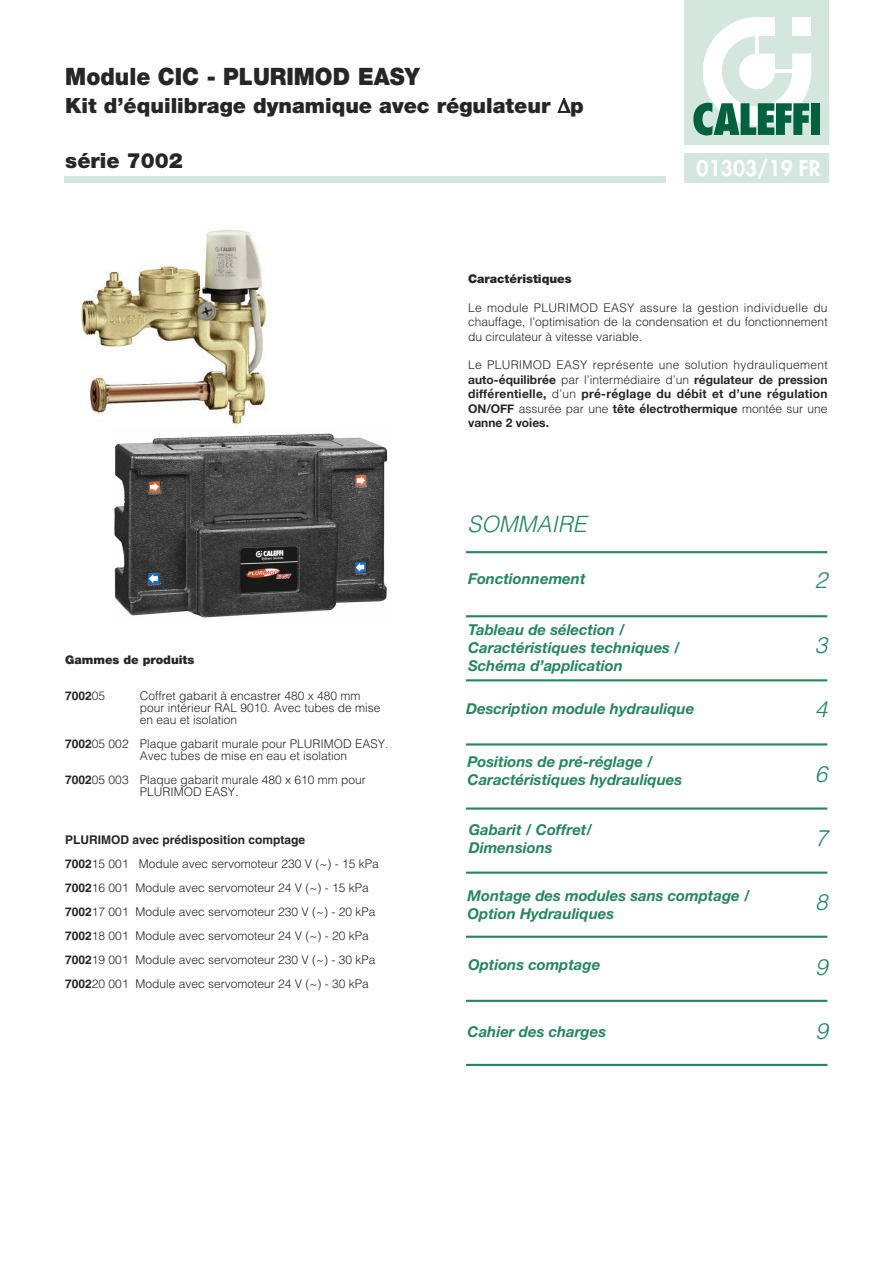
<style>
.page{position:relative;width:893px;height:1263px;background:#fff}
.page>*{position:absolute;margin:0;border:0;box-sizing:border-box;transform-origin:0 0}
.t1{font:900 24px "Helvetica Neue";color:#272526;scale:.93 1}
.t2{font:italic 300 22.5px "Helvetica";color:#26865c}
.t3{font:900 21px "Helvetica Neue";color:#272526}
.t4{font:800 21px "Futura";color:#fff}
.t5{font:italic 700 15px/18px "Helvetica Neue";color:#26865c}
.t6{font:300 12px/24px "Helvetica";color:#272526}
.t7{font:700 12px/14.4px "Helvetica Neue";color:#272526;text-align:justify}
.t8{font:300 12px "Helvetica";letter-spacing:.025em;color:#272526}
.t9{font:900 12px "Helvetica Neue";color:#272526}
.t10{font:700 12px "Helvetica";color:#272526}
.s1{font-family:"Helvetica";font-weight:300}
.s2{font-weight:300}
.s3{font-weight:700}
</style>
<div class="page">
<hr style="left:466px;top:551px;width:361px;height:2px;background:#26865c">
<hr style="left:466px;top:615px;width:361px;height:2px;background:#26865c">
<hr style="left:466px;top:679px;width:361px;height:2px;background:#26865c">
<hr style="left:466px;top:743px;width:361px;height:2px;background:#26865c">
<hr style="left:466px;top:807px;width:361px;height:3px;background:#26865c">
<hr style="left:466px;top:871px;width:361px;height:3px;background:#26865c">
<hr style="left:466px;top:936px;width:361px;height:2px;background:#26865c">
<hr style="left:466px;top:1000px;width:361px;height:2px;background:#26865c">
<hr style="left:466px;top:1064px;width:361px;height:2px;background:#26865c">
<div style="left:685px;top:153px;width:144px;height:30px;background:#d4e7de"></div>
<div style="left:64px;top:176px;width:602px;height:7px;background:#d4e7de"></div>
<div style="left:685px;top:0;width:144px;height:145px;background:#d4e7de"></div>
<svg style="left:693px;top:17px;width:118px;height:118px"></svg>
<div style="left:811px;top:103px;width:9px;height:32px;background:#00613e"></div>
<img style="left:114px;top:426px;width:274px;height:192px">
<img style="left:81px;top:229px;width:186px;height:195px">
<h1 class="t1" style="left:65px;top:67px;width:383px">Module CIC - PLURIMOD EASY</h1>
<h3 class="t3" style="left:65px;top:98px;width:520px">Kit d’équilibrage dynamique avec régulateur p</h3>
<h3 class="t3" style="left:65px;top:153px;width:119px">série 7002</h3>
<h3 class="t4" style="left:697px;top:158px;width:125px">01303/19 FR</h3>
<p class="t9" style="left:468px;top:274px;width:105px">Caractéristiques</p>
<p class="t6" style="left:468px;top:299px;width:361px;line-height:14.4px;text-align:justify">Le module PLURIMOD EASY assure la gestion individuelle du chauffage, l’optimisation de la condensation et du fonctionnement du circulateur à vitesse variable.</p>
<p class="t8" style="left:468px;top:355px;width:361px">Le PLURIMOD EASY représente une solution hydrauliquement</p>
<p class="t7" style="left:468px;top:372px;width:361px">auto-équilibrée <span class="s1">par l’intermédiaire d’un</span> régulateur de pression différentielle, <span class="s1">d’un</span> pré-réglage du débit et d’une régulation ON/OFF <span class="s1">assurée par une</span> tête électrothermique <span class="s1">montée sur une </span>vanne 2 voies.</p>
<p class="t9" style="left:65px;top:656px;width:131px">Gammes de produits</p>
<p class="t10" style="left:65px;top:691px;width:42px">7002<span class="s2">05</span></p>
<p class="t6" style="left:140px;top:689px;width:242px;line-height:12px">Coffret gabarit à encastrer 480 x 480 mm pour intérieur RAL 9010. Avec tubes de mise en eau et isolation</p>
<p class="t6" style="left:140px;top:737px;width:250px;line-height:12px;text-indent:-74px"><span class="s3">7002</span>05 002 Plaque gabarit murale pour PLURIMOD EASY.<br>Avec tubes de mise en eau et isolation</p>
<p class="t6" style="left:140px;top:773px;width:228px;line-height:12px;text-indent:-74px"><span class="s3">7002</span>05 003 Plaque gabarit murale 480 x 610 mm pour<br>PLURIMOD EASY.</p>
<p class="t6" style="left:65px;top:827px;width:315px"><span class="s3">PLURIMOD avec prédisposition comptage<br>7002</span>15 001 Module avec servomoteur 230 V (~) - 15 kPa <span class="s3">7002</span>16 001 Module avec servomoteur 24 V (~) - 15 kPa <span class="s3">7002</span>17 001 Module avec servomoteur 230 V (~) - 20 kPa <span class="s3">7002</span>18 001 Module avec servomoteur 24 V (~) - 20 kPa <span class="s3">7002</span>19 001 Module avec servomoteur 230 V (~) - 30 kPa <span class="s3">7002</span>20 001 Module avec servomoteur 24 V (~) - 30 kPa</p>
<h2 class="t2" style="left:468px;top:505px;width:120px">SOMMAIRE</h2>
<p class="t5" style="left:468px;top:571px;width:119px">Fonctionnement</p>
<p class="t5" style="left:468px;top:621px;width:213px">Tableau de sélection /<br>Caractéristiques techniques /<br>Schéma d’application</p>
<p class="t5" style="left:466px;top:701px;width:230px">Description module hydraulique</p>
<p class="t5" style="left:468px;top:754px;width:216px">Positions de pré-réglage /<br>Caractéristiques hydrauliques</p>
<p class="t5" style="left:469px;top:822px;width:125px">Gabarit / Coffret/<br>Dimensions</p>
<p class="t5" style="left:468px;top:888px;width:284px">Montage des modules sans comptage /<br>Option Hydrauliques</p>
<p class="t5" style="left:468px;top:957px;width:134px">Options comptage</p>
<p class="t5" style="left:468px;top:1024px;width:140px">Cahier des charges</p>
<h2 class="t2" style="left:815px;top:561px;width:14px">2</h2>
<h2 class="t2" style="left:815px;top:625px;width:14px">3</h2>
<h2 class="t2" style="left:815px;top:690px;width:14px">4</h2>
<h2 class="t2" style="left:815px;top:754px;width:14px">6</h2>
<h2 class="t2" style="left:815px;top:819px;width:14px">7</h2>
<h2 class="t2" style="left:815px;top:883px;width:14px">8</h2>
<h2 class="t2" style="left:815px;top:947px;width:14px">9</h2>
<h2 class="t2" style="left:816px;top:1012px;width:14px">9</h2>
</div>
